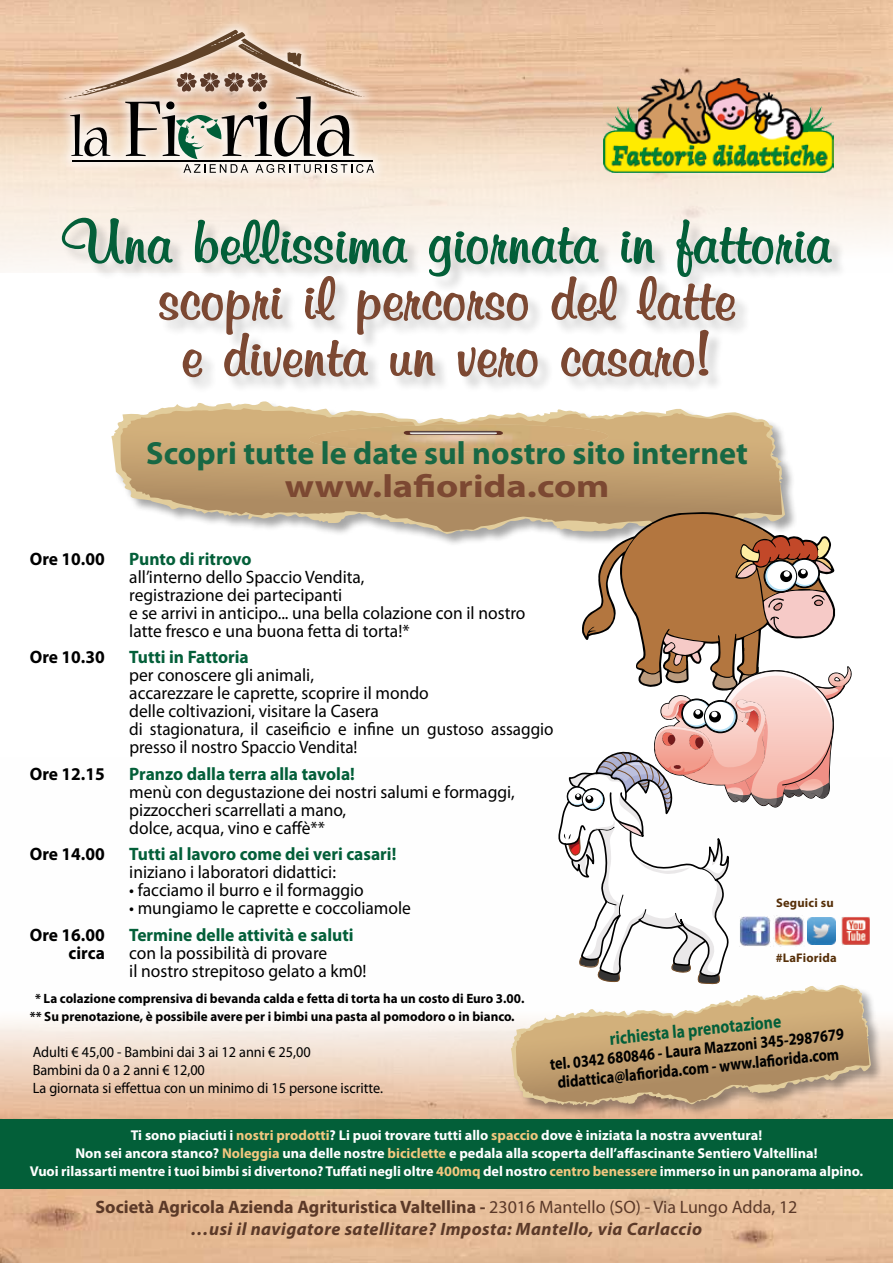
<style>
.page{position:relative;width:893px;height:1263px;background:#fff}
.page>*{position:absolute;margin:0;border:0;box-sizing:border-box;transform-origin:0 0}
.t1{font:64.5px/56.4px "Mural Script";color:#7c4832;text-align:center;scale:1.15 1}
.t2{font:64.5px "Mural Script";color:#035f39;scale:1.15 1}
.t3{font:700 32.1px "Myriad Pro";color:#186844}
.t4{font:700 32.1px "Myriad Pro";color:#7c4832;scale:1.2 1}
.t5{font:700 18.3px "Myriad Pro";color:#035f39;scale:.85 1}
.t6{font:18px/18px "Myriad Pro";color:#000}
.t7{font:italic 700 18px/21.6px "Myriad Pro";letter-spacing:.025em;color:#5b3928;text-align:center}
.t8{font:700 18px "Myriad Pro";color:#035f39}
.t9{font:700 18px "Myriad Pro";color:#000}
.t10{font:700 16.8px/19px "Myriad Pro";color:#000;text-align:center;scale:.85 1}
.t11{font:15px/18px "Myriad Pro";color:#000;scale:.95 1}
.t12{font:700 14.25px/18px "Myriad Pro";color:#fff;text-align:center}
.t13{font:700 13.5px/18px "Myriad Pro";color:#000}
.t14{font:700 12.6px "Myriad Pro";letter-spacing:.015em;color:#562f08}
.s1{color:#f2c77f}
.s2{font-style:normal}
.s3{font-weight:400;font-style:normal}
</style>
<div class="page">
<img style="left:0;top:0;width:893px;height:269px">
<img style="left:604px;top:78px;width:229px;height:95px">
<div style="left:50px;top:15px;width:335px;height:170px;background:#fff;opacity:.75"></div>
<svg style="left:65px;top:30px;width:309px;height:143px"></svg>
<img style="left:0;top:1020px;width:893px;height:243px">
<div style="left:0;top:1120px;width:893px;height:69px;background:#035f39"></div>
<div style="left:62px;top:218px;width:786px;height:175px;background:#000;opacity:.2"></div>
<svg style="left:61px;top:217px;width:772px;height:161px"></svg>
<div style="left:510px;top:984px;width:373px;height:135px;background:#000;opacity:.35"></div>
<svg style="left:510px;top:984px;width:362px;height:126px"></svg>
<svg style="left:106px;top:371px;width:685px;height:173px"></svg>
<svg style="left:119px;top:409px;width:663px;height:123px"></svg>
<div style="left:307px;top:424px;width:303px;height:28px;background:#d0ad79"></div>
<svg style="left:403px;top:424px;width:100px;height:17px"></svg>
<img style="left:856px;top:917px;width:14px;height:28px">
<svg style="left:516px;top:514px;width:340px;height:589px"></svg>
<h1 class="t2" style="left:62px;top:206px;width:671px">Una bellissima giornata in fattoria</h1>
<h1 class="t1" style="left:158px;top:271px;width:503px">scopri il percorso del latte e diventa un vero casaro!</h1>
<h2 class="t3" style="left:146px;top:432px;width:603px">Scopri tutte le date sul nostro sito internet</h2>
<h2 class="t4" style="left:285px;top:465px;width:272px">www.lafiorida.com</h2>
<p class="t9" style="left:30px;top:547px;width:77px">Ore 10.00</p>
<p class="t8" style="left:129px;top:547px;width:124px">Punto di ritrovo</p>
<p class="t6" style="left:129px;top:567px;width:398px">all’interno dello Spaccio Vendita,<br>registrazione dei partecipanti<br>e se arrivi in anticipo... una bella colazione con il nostro latte fresco e una buona fetta di torta!*</p>
<p class="t9" style="left:30px;top:645px;width:77px">Ore 10.30</p>
<p class="t8" style="left:129px;top:645px;width:121px">Tutti in Fattoria</p>
<p class="t6" style="left:129px;top:666px;width:426px">per conoscere gli animali,<br>accarezzare le caprette, scoprire il mondo<br>delle coltivazioni, visitare la Casera<br>di stagionatura, il caseificio e infine un gustoso assaggio presso il nostro Spaccio Vendita!</p>
<p class="t9" style="left:30px;top:762px;width:77px">Ore 12.15</p>
<p class="t8" style="left:129px;top:762px;width:227px">Pranzo dalla terra alla tavola!</p>
<p class="t6" style="left:129px;top:782px;width:387px">menù con degustazione dei nostri salumi e formaggi, pizzoccheri scarrellati a mano,<br>dolce, acqua, vino e caffè**</p>
<p class="t9" style="left:30px;top:842px;width:77px">Ore 14.00</p>
<p class="t8" style="left:129px;top:842px;width:269px">Tutti al lavoro come dei veri casari!</p>
<p class="t6" style="left:129px;top:863px;width:208px">iniziano i laboratori didattici:</p>
<p class="t6" style="left:129px;top:881px;width:236px">• facciamo il burro e il formaggio</p>
<p class="t6" style="left:129px;top:899px;width:283px">• mungiamo le caprette e coccoliamole</p>
<p class="t9" style="left:30px;top:923px;width:77px">Ore 16.00</p>
<p class="t8" style="left:129px;top:923px;width:226px">Termine delle attività e saluti</p>
<p class="t9" style="left:69px;top:941px;width:38px">circa</p>
<p class="t6" style="left:129px;top:943px;width:239px">con la possibilità di provare<br>il nostro strepitoso gelato a km0!</p>
<p class="t13" style="left:30px;top:989px;width:496px;text-indent:5px">* La colazione comprensiva di bevanda calda e fetta di torta ha un costo di Euro 3.00. ** Su prenotazione, è possibile avere per i bimbi una pasta al pomodoro o in bianco.</p>
<p class="t11" style="left:33px;top:1043px;width:370px">Adulti € 45,00 - Bambini dai 3 ai 12 anni € 25,00<br>Bambini da 0 a 2 anni € 12,00<br>La giornata si effettua con un minimo di 15 persone iscritte.</p>
<p class="t14" style="left:776px;top:894px;width:59px">Seguici su</p>
<p class="t14" style="left:776px;top:949px;width:62px">#LaFiorida</p>
<p class="t5" style="left:608px;top:1027px;width:204px;rotate:-6deg">richiesta la prenotazione</p>
<p class="t10" style="left:549px;top:1054px;width:349px;rotate:-6deg">tel. 0342 680846 - Laura Mazzoni 345-2987679 didattica@lafi orida.com - www.lafi orida.com</p>
<p class="t12" style="left:30px;top:1126px;width:835px">Ti sono piaciuti i <span class="s1">nostri prodotti</span>? Li puoi trovare tutti allo <span class="s1">spaccio</span> dove è iniziata la nostra avventura!<br>Non sei ancora stanco? <span class="s1">Noleggia</span> una delle nostre <span class="s1">biciclette</span> e pedala alla scoperta dell’affascinante Sentiero Valtellina!<br>Vuoi rilassarti mentre i tuoi bimbi si divertono? Tuffati negli oltre <span class="s1">400mq</span> del nostro <span class="s1">centro benessere</span> immerso in un panorama alpino.</p>
<p class="t7" style="left:95px;top:1196px;width:704px"><span class="s2">Società Agricola Azienda Agrituristica Valtellina -</span> <span class="s3">23016 Mantello (SO) - Via Lungo Adda, 12 </span>…usi il navigatore satellitare? Imposta: Mantello, via Carlaccio</p>
</div>
